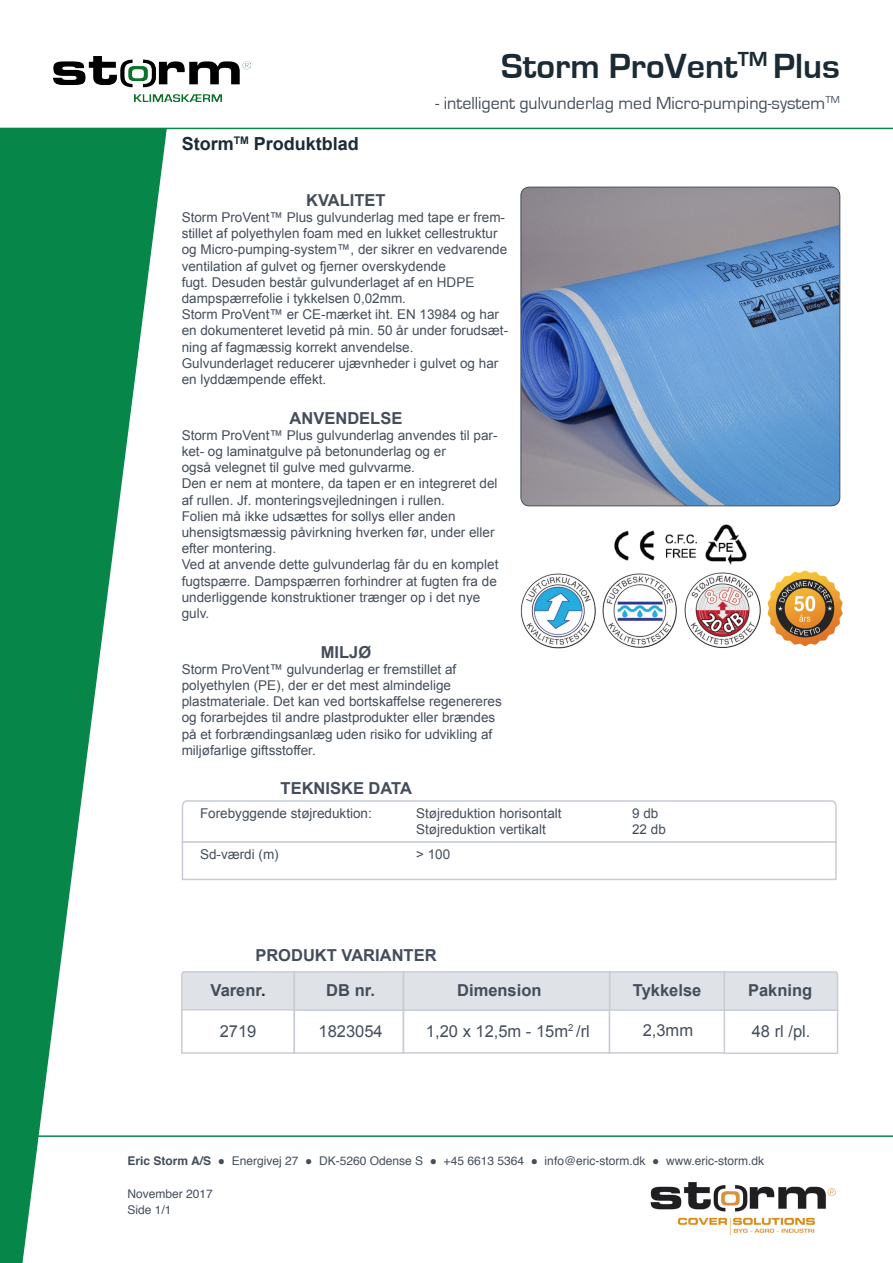
<style>
.page{position:relative;width:893px;height:1263px;background:#fff}
.page>*{position:absolute;margin:0;border:0;box-sizing:border-box;transform-origin:0 0}
.t1{font:700 36px "Eurostile";color:#1b2b35}
.t2{font:18px "Eurostile";color:#444e5b}
.t3{font:700 18px "Arial";color:#1b2b35}
.t4{font:700 16.5px "Arial";color:#444e5b}
.t5{font:16.5px "Arial";color:#444e5b}
.t6{font:13.5px/16.2px "Arial";color:#444e5b}
.t7{font:12px "Helvetica";color:#444e5b}
.s1{color:#1b2b35}
.s2{font-weight:700}
</style>
<div class="page">
<svg style="left:0;top:129px;width:167px;height:1134px;fill:#068648"></svg>
<hr style="left:0;top:128px;width:893px;height:1px;background:#068648">
<hr style="left:0;top:1135px;width:893px;height:2px;background:#068648">
<img style="left:53px;top:57px;width:197px;height:44px">
<img style="left:521px;top:187px;width:319px;height:319px">
<div style="left:521px;top:187px;width:319px;height:319px;border:1px solid #444e5b;border-radius:9px"></div>
<svg style="left:181px;top:971px;width:113px;height:38px"></svg>
<div style="left:181px;top:1009px;width:114px;height:45px;background:#fff;border:2px solid #c9ccd4"></div>
<div style="left:403px;top:1009px;width:207px;height:44px;background:#fff;border:2px solid #c9ccd4"></div>
<div style="left:294px;top:1009px;width:110px;height:45px;background:#fff;border:2px solid #c9ccd4"></div>
<div style="left:609px;top:1008px;width:117px;height:45px;background:#fff;border:2px solid #c9ccd4"></div>
<div style="left:294px;top:971px;width:110px;height:40px;background:#dfe3e8;border:2px solid #c9ccd4"></div>
<div style="left:609px;top:971px;width:117px;height:40px;background:#dfe3e8;border:2px solid #c9ccd4"></div>
<div style="left:403px;top:971px;width:207px;height:40px;background:#dfe3e8;border:2px solid #c9ccd4"></div>
<div style="left:724px;top:1009px;width:114px;height:45px;background:#fff;border:2px solid #c9ccd4"></div>
<svg style="left:723px;top:971px;width:116px;height:40px"></svg>
<img style="left:614px;top:524px;width:133px;height:40px">
<img style="left:520px;top:574px;width:76px;height:75px">
<img style="left:602px;top:573px;width:75px;height:75px">
<img style="left:684px;top:572px;width:76px;height:76px">
<img style="left:650px;top:1182px;width:186px;height:52px">
<img style="left:760px;top:570px;width:83px;height:76px">
<svg style="left:181px;top:800px;width:656px;height:44px"></svg>
<div style="left:182px;top:841px;width:655px;height:39px;background:#fff;border:2px solid #c9ccd4"></div>
<p class="t3" style="left:182px;top:132px;width:179px">Storm<sup>TM</sup> Produktblad</p>
<p class="t1" style="left:501px;top:47px;width:340px">Storm ProVent<sup>TM</sup> Plus</p>
<p class="t2" style="left:436px;top:93px;width:406px">- intelligent gulvunderlag med Micro-pumping-system<sup>TM</sup></p>
<p class="t4" style="left:306px;top:189px;width:81px">KVALITET</p>
<p class="t6" style="left:182px;top:209px;width:325px">Storm ProVent™ Plus gulvunderlag med tape er frem&shy;stillet af polyethylen foam med en lukket cellestruktur</p>
<p class="t6" style="left:182px;top:242px;width:327px">og Micro-pumping-system™, der sikrer en vedvarende ventilation af gulvet og fjerner overskydende</p>
<p class="t6" style="left:182px;top:274px;width:294px">fugt. Desuden består gulvunderlaget af en HDPE dampspærrefolie i tykkelsen 0,02mm.</p>
<p class="t6" style="left:182px;top:306px;width:328px">Storm ProVent™ er CE-mærket iht. EN 13984 og har en dokumenteret levetid på min. 50 år under forudsæt&shy;ning af fagmæssig korrekt anvendelse.</p>
<p class="t6" style="left:182px;top:355px;width:318px">Gulvunderlaget reducerer ujævnheder i gulvet og har en lyddæmpende effekt.</p>
<p class="t4" style="left:290px;top:407px;width:114px">ANVENDELSE</p>
<p class="t6" style="left:182px;top:427px;width:317px">Storm ProVent™ Plus gulvunderlag anvendes til par&shy;ket- og laminatgulve på betonunderlag og er</p>
<p class="t6" style="left:182px;top:459px;width:235px">også velegnet til gulve med gulvvarme.</p>
<p class="t6" style="left:182px;top:476px;width:317px">Den er nem at montere, da tapen er en integreret del af rullen. Jf. monteringsvejledningen i rullen.</p>
<p class="t6" style="left:182px;top:508px;width:275px">Folien må ikke udsættes for sollys eller anden</p>
<p class="t6" style="left:182px;top:524px;width:314px">uhensigtsmæssig påvirkning hverken før, under eller efter montering.</p>
<p class="t6" style="left:182px;top:557px;width:318px">Ved at anvende dette gulvunderlag får du en komplet fugtspærre. Dampspærren forhindrer at fugten fra de underliggende konstruktioner trænger op i det nye gulv.</p>
<p class="t4" style="left:321px;top:641px;width:52px">MILJØ</p>
<p class="t6" style="left:182px;top:661px;width:276px">Storm ProVent™ gulvunderlag er fremstillet af</p>
<p class="t6" style="left:182px;top:677px;width:271px">polyethylen (PE), der er det mest almindelige</p>
<p class="t6" style="left:182px;top:693px;width:322px">plastmateriale. Det kan ved bortskaffelse regenereres og forarbejdes til andre plastprodukter eller brændes på et forbrændingsanlæg uden risiko for udvikling af miljøfarlige giftsstoffer.</p>
<p class="t4" style="left:281px;top:777px;width:133px">TEKNISKE DATA</p>
<p class="t6" style="left:200px;top:805px;width:173px">Forebyggende støjreduktion:</p>
<p class="t6" style="left:416px;top:805px;width:147px">Støjreduktion horisontalt</p>
<p class="t6" style="left:632px;top:805px;width:28px">9 db</p>
<p class="t6" style="left:416px;top:822px;width:131px">Støjreduktion vertikalt</p>
<p class="t6" style="left:632px;top:822px;width:35px">22 db</p>
<p class="t6" style="left:200px;top:846px;width:80px">Sd-værdi (m)</p>
<p class="t6" style="left:416px;top:846px;width:36px">&gt; 100</p>
<p class="t4" style="left:255px;top:944px;width:183px">PRODUKT VARIANTER</p>
<p class="t4" style="left:211px;top:979px;width:57px">Varenr<span class="s1">.</span></p>
<p class="t4" style="left:326px;top:979px;width:50px">DB nr.</p>
<p class="t4" style="left:457px;top:979px;width:86px">Dimension</p>
<p class="t4" style="left:633px;top:979px;width:70px">Tykkelse</p>
<p class="t4" style="left:748px;top:979px;width:66px">Pakning</p>
<p class="t5" style="left:220px;top:1020px;width:38px">2719</p>
<p class="t5" style="left:318px;top:1020px;width:66px">1823054</p>
<p class="t5" style="left:426px;top:1020px;width:165px">1,20 x 12,5m - 15m<sup>2</sup> /rl</p>
<p class="t5" style="left:643px;top:1019px;width:52px">2,3mm</p>
<p class="t5" style="left:752px;top:1020px;width:60px">48 rl /pl.</p>
<p class="t7" style="left:128px;top:1151px;width:638px"><span class="s2">Eric Storm A/S</span> ● Energivej 27 ● DK-5260 Odense S ● +45 6613 5364 ● info@eric-storm.dk ● www.eric-storm.dk</p>
<p class="t7" style="left:128px;top:1184px;width:87px">November 2017</p>
<p class="t7" style="left:128px;top:1201px;width:46px">Side 1/1</p>
</div>
